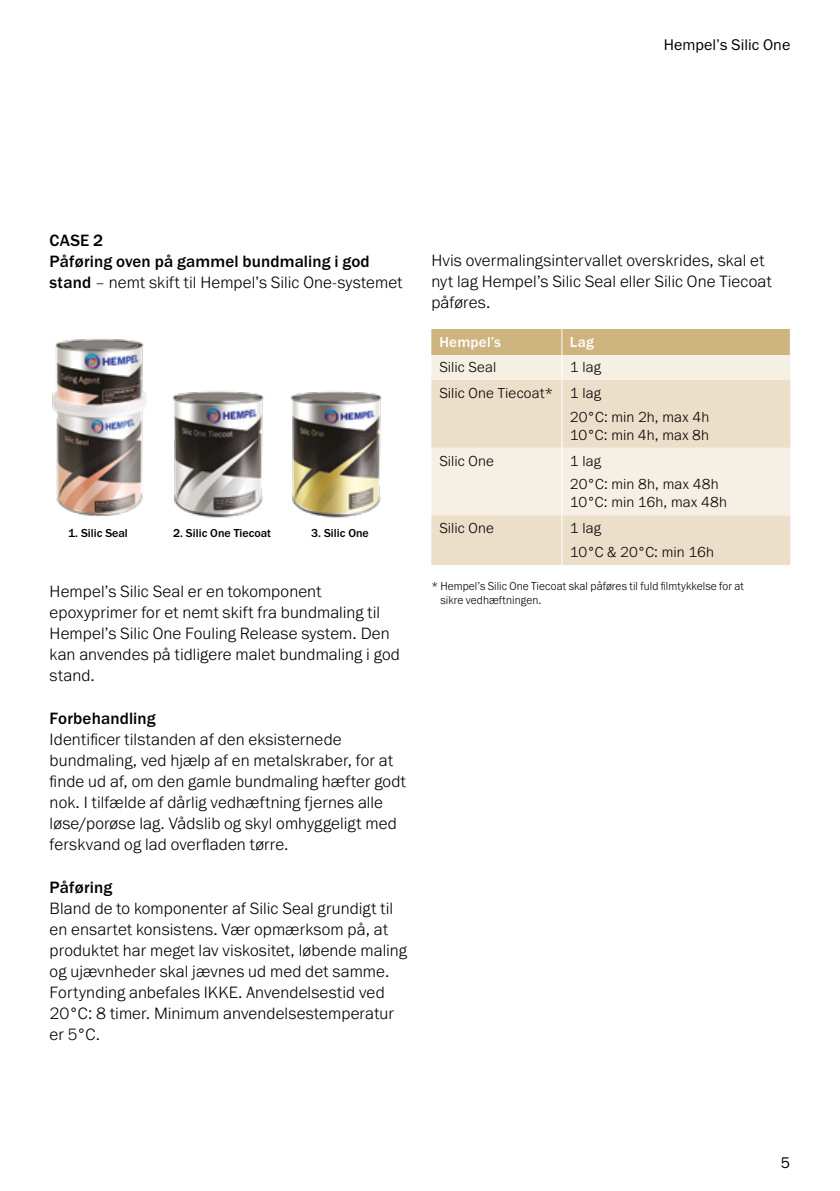
<style>
.page{position:relative;width:840px;height:1191px;background:#fff}
.page>*{position:absolute;margin:0;border:0;box-sizing:border-box;transform-origin:0 0}
.t1{font:300 17px/21px "Franklin Gothic URW";letter-spacing:.005em;color:#000}
.t2{font:500 17px/21px "Franklin Gothic URW";letter-spacing:.005em;color:#000}
.t3{font:16px "Franklin Gothic URW Boo";color:#000}
.t4{font:300 15px/23.6px "Franklin Gothic URW";letter-spacing:.01em;color:#000}
.t5{font:500 15px "Franklin Gothic URW";letter-spacing:.015em;color:#fff}
.t6{font:300 12px/14px "Franklin Gothic URW";letter-spacing:.01em;color:#000;scale:.95 1}
.t7{font:500 12px "Franklin Gothic URW";color:#000}
.s1{font-weight:300}
</style>
<div class="page">
<svg style="left:431px;top:380px;width:358px;height:185px;background:#efe4d3"></svg>
<svg style="left:431px;top:329px;width:359px;height:51px;background:#e1d1b0"></svg>
<hr style="left:561px;top:380px;width:1px;height:68px;background:#fff">
<hr style="left:561px;top:448px;width:1px;height:67px;background:#fff">
<hr style="left:561px;top:515px;width:1px;height:50px;background:#fff">
<img style="left:290px;top:390px;width:92px;height:127px">
<img style="left:172px;top:390px;width:92px;height:127px">
<img style="left:52px;top:339px;width:95px;height:178px">
<p class="t3" style="left:663px;top:34px;width:128px">Hempel’s Silic One</p>
<p class="t2" style="left:50px;top:229px;width:354px">CASE 2<br>Påføring oven på gammel bundmaling i god stand <span class="s1">– nemt skift til Hempel’s Silic One-systemet</span></p>
<p class="t7" style="left:68px;top:526px;width:61px">1. Silic Seal</p>
<p class="t7" style="left:173px;top:526px;width:99px">2. Silic One Tiecoat</p>
<p class="t7" style="left:311px;top:526px;width:59px">3. Silic One</p>
<p class="t1" style="left:50px;top:580px;width:351px">Hempel’s Silic Seal er en tokomponent epoxyprimer for et nemt skift fra bundmaling til Hempel’s Silic One Fouling Release system. Den kan anvendes på tidligere malet bundmaling i god stand.</p>
<p class="t2" style="left:50px;top:707px;width:107px">Forbehandling</p>
<p class="t1" style="left:50px;top:728px;width:357px">Identificer tilstanden af den eksisternede bundmaling, ved hjælp af en metalskraber, for at finde ud af, om den gamle bundmaling hæfter godt nok. I tilfælde af dårlig vedhæftning fjernes alle løse/porøse lag. Vådslib og skyl omhyggeligt med ferskvand og lad overfladen tørre.</p>
<p class="t2" style="left:50px;top:876px;width:64px">Påføring</p>
<p class="t1" style="left:50px;top:897px;width:359px">Bland de to komponenter af Silic Seal grundigt til en ensartet konsistens. Vær opmærksom på, at produktet har meget lav viskositet, løbende maling og ujævnheder skal jævnes ud med det samme.<br>Fortynding anbefales IKKE. Anvendelsestid ved 20°C: 8 timer. Minimum anvendelsestemperatur er 5°C.</p>
<p class="t1" style="left:431px;top:249px;width:342px">Hvis overmalingsintervallet overskrides, skal et nyt lag Hempel’s Silic Seal eller Silic One Tiecoat påføres.</p>
<p class="t5" style="left:439px;top:333px;width:63px">Hempel’s</p>
<p class="t5" style="left:569px;top:333px;width:25px">Lag</p>
<p class="t4" style="left:439px;top:355px;width:59px">Silic Seal</p>
<p class="t4" style="left:439px;top:354px;width:163px;line-height:26px;text-align:right">1 lag<br>Silic One Tiecoat* 1 lag</p>
<p class="t4" style="left:569px;top:407px;width:141px;line-height:18px">20°C: min 2h, max 4h<br>10°C: min 4h, max 8h</p>
<p class="t4" style="left:439px;top:449px;width:56px">Silic One</p>
<p class="t4" style="left:569px;top:449px;width:150px">1 lag<br>20°C: min 8h, max 48h</p>
<p class="t4" style="left:569px;top:490px;width:158px">10°C: min 16h, max 48h</p>
<p class="t4" style="left:439px;top:516px;width:56px">Silic One</p>
<p class="t4" style="left:569px;top:516px;width:145px">1 lag<br>10°C &amp; 20°C: min 16h</p>
<p class="t6" style="left:440px;top:579px;width:321px;text-indent:-9px">* Hempel’s Silic One Tiecoat skal påføres til fuld filmtykkelse for at sikre vedhæftningen.</p>
<p class="t3" style="left:780px;top:1152px;width:11px">5</p>
</div>
